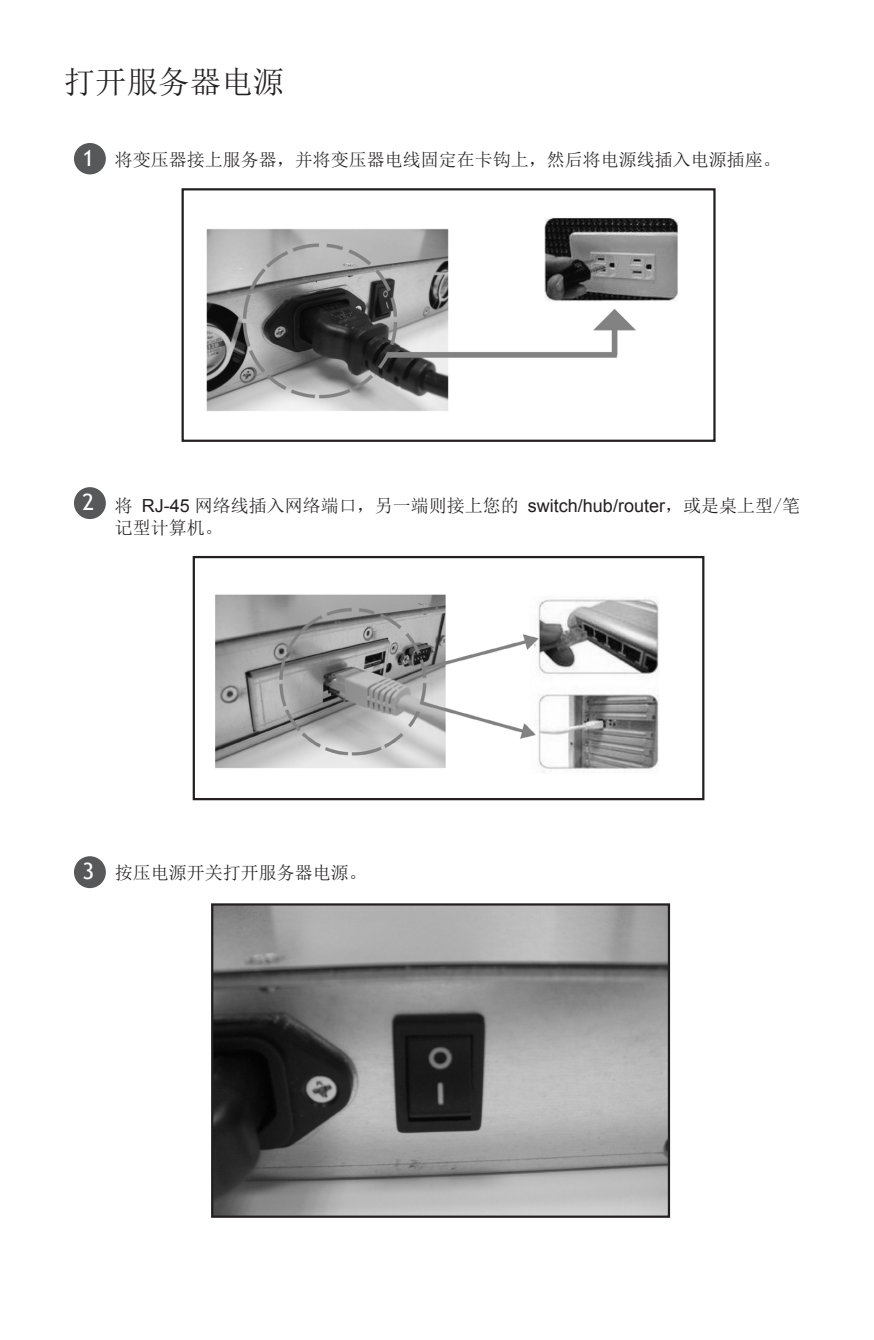
<style>
.page{position:relative;width:874px;height:1340px;background:#fff}
.page>*{position:absolute;margin:0;border:0;box-sizing:border-box;transform-origin:0 0}
.t1{font:31.5px "Sim Sun";color:#231f20}
.t2{font:22.5px "Trebuchet MS";color:#fff}
.t3{font:18px/21.6px "Sim Sun";color:#231f20}
.s1{font-family:"Arial"}
</style>
<div class="page">
<div style="left:74px;top:487px;width:32px;height:32px;background:#57585a;border-radius:50%"></div>
<div style="left:74px;top:856px;width:32px;height:32px;background:#57585a;border-radius:50%"></div>
<div style="left:74px;top:143px;width:32px;height:31px;background:#57585a;border-radius:50%"></div>
<img style="left:206px;top:218px;width:472px;height:193px">
<div style="left:181px;top:188px;width:534px;height:254px;border:2px solid #231f20"></div>
<img style="left:215px;top:594px;width:444px;height:178px">
<div style="left:193px;top:556px;width:511px;height:244px;border:2px solid #231f20"></div>
<img style="left:214px;top:906px;width:453px;height:308px">
<div style="left:211px;top:903px;width:459px;height:314px;border:2px solid #231f20"></div>
<p class="t1" style="left:64px;top:66px;width:222px">打开服务器电源</p>
<p class="t2" style="left:82px;top:144px;width:13px">1</p>
<p class="t3" style="left:115px;top:149px;width:667px">将变压器接上服务器，并将变压器电线固定在卡钩上，然后将电源线插入电源插座。</p>
<p class="t2" style="left:82px;top:489px;width:13px">2</p>
<p class="t3" style="left:115px;top:495px;width:687px">将 <span class="s1">RJ-45</span> 网络线插入网络端口，另一端则接上您的 <span class="s1">switch/hub/router</span>，或是桌上型/笔记型计算机。</p>
<p class="t2" style="left:82px;top:857px;width:13px">3</p>
<p class="t3" style="left:115px;top:862px;width:254px">按压电源开关打开服务器电源。</p>
</div>
